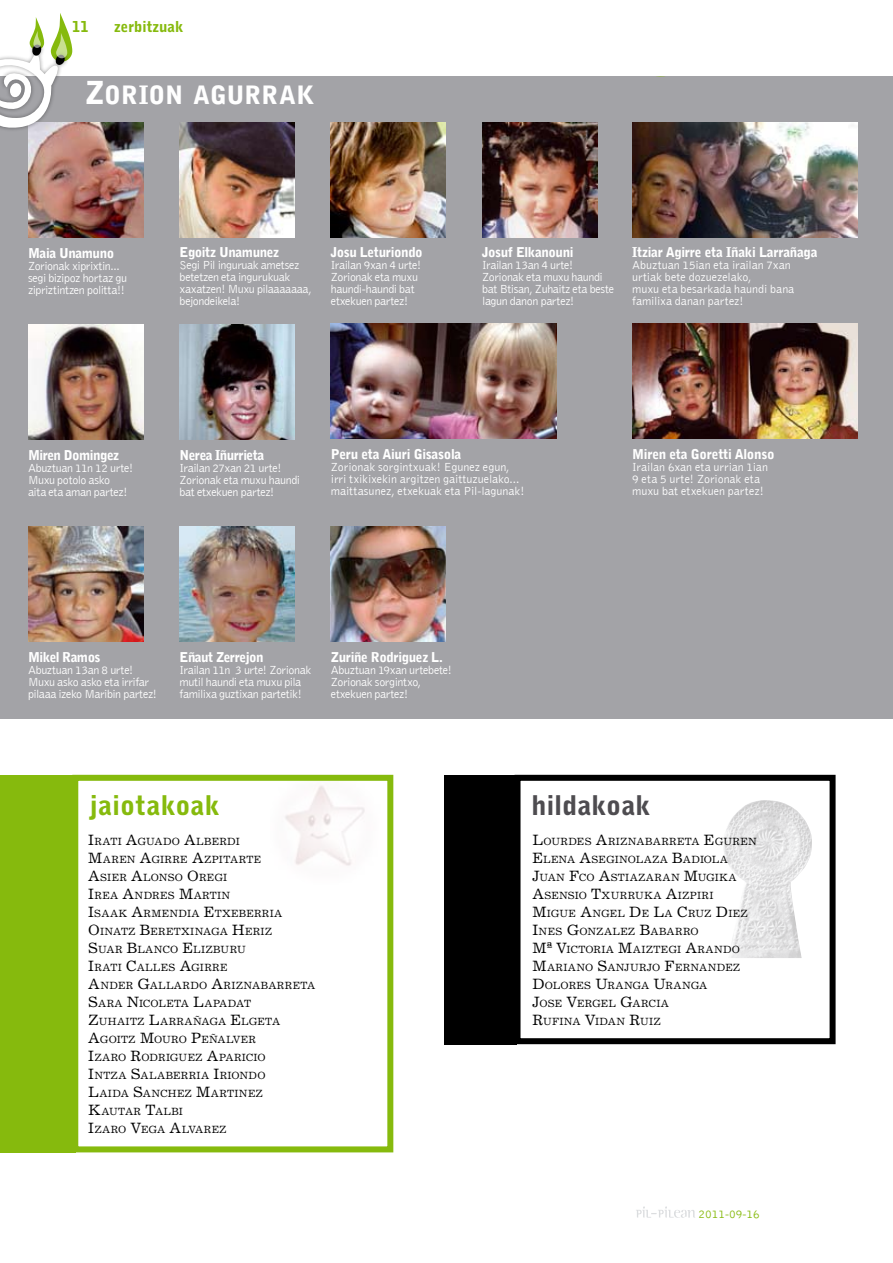
<style>
.page{position:relative;width:893px;height:1263px;background:#fff}
.page>*{position:absolute;margin:0;border:0;box-sizing:border-box;transform-origin:0 0}
.t1{font:900 27px "Bell Gothic Std";letter-spacing:.015em;color:#86ba0d}
.t2{font:900 27px "Bell Gothic Std";letter-spacing:.015em;color:#4e4c50}
.t3{font:900 25.2px "Bell Gothic Std";letter-spacing:.005em;color:#fff}
.t4{font:900 15px "Bell Gothic Std";color:#86ba0d}
.t5{font:900 13.5px "Bell Gothic";letter-spacing:-.03em;color:#fff}
.t6{font:300 12px/12px "Bell Gothic";letter-spacing:-.025em;color:#fff}
.t7{font:300 12px/12px "Bell Gothic";color:#fff}
.t8{font:300 12px/12px "Bell Gothic";letter-spacing:-.005em;color:#fff}
.t9{font:300 12px "Bell Gothic";color:#86ba0d}
.t10{font:10.5px/18px "Excelsior";letter-spacing:.015em;color:#000}
.s1{font-size:31.5px}
.s2{font-size:15px}
</style>
<div class="page">
<div style="left:0;top:77px;width:893px;height:642px;background:#a3a3a7"></div>
<img style="left:28px;top:122px;width:115px;height:115px">
<div style="left:0;top:41px;width:75px;height:98px;background:#000;opacity:.41"></div>
<svg style="left:0;top:13px;width:72px;height:119px"></svg>
<svg style="left:636px;top:1206px;width:59px;height:12px"></svg>
<img style="left:28px;top:324px;width:115px;height:115px">
<img style="left:28px;top:527px;width:115px;height:115px">
<img style="left:180px;top:122px;width:114px;height:115px">
<img style="left:180px;top:324px;width:114px;height:115px">
<img style="left:180px;top:527px;width:114px;height:115px">
<img style="left:331px;top:527px;width:115px;height:115px">
<img style="left:331px;top:122px;width:115px;height:115px">
<img style="left:482px;top:122px;width:115px;height:115px">
<img style="left:632px;top:122px;width:226px;height:115px">
<img style="left:331px;top:324px;width:225px;height:115px">
<img style="left:632px;top:324px;width:226px;height:115px">
<img style="left:285px;top:785px;width:80px;height:81px">
<div style="left:72px;top:775px;width:321px;height:377px;border:6px solid #86ba0d"></div>
<div style="left:0;top:775px;width:76px;height:377px;background:#86ba0d"></div>
<div style="left:514px;top:775px;width:322px;height:269px;border:6px solid #000"></div>
<img style="left:723px;top:800px;width:89px;height:158px">
<div style="left:444px;top:775px;width:73px;height:269px;background:#000"></div>
<p class="t4" style="left:72px;top:18px;width:18px">11</p>
<p class="t4" style="left:114px;top:18px;width:71px">zerbitzuak</p>
<h2 class="t3" style="left:85px;top:80px;width:231px"><span class="s1">Z</span>ORION AGURRAK</h2>
<p class="t5" style="left:28px;top:245px;width:88px">Maia Unamuno</p>
<p class="t6" style="left:28px;top:260px;width:101px">Zorionak xiprixtin... segi bizipoz hortaz gu zipriztintzen politta!!</p>
<p class="t5" style="left:180px;top:245px;width:101px">Egoitz Unamunez</p>
<p class="t6" style="left:180px;top:260px;width:134px">Segi Pil inguruak ametsez betetzen eta ingurukuak xaxatzen! Muxu pilaaaaaaa, bejondeikela!</p>
<p class="t5" style="left:331px;top:245px;width:93px">Josu Leturiondo</p>
<p class="t6" style="left:331px;top:260px;width:92px">Irailan 9xan 4 urte!<br>Zorionak eta muxu haundi-haundi bat etxekuen partez!</p>
<p class="t5" style="left:482px;top:245px;width:93px">Josuf Elkanouni</p>
<p class="t6" style="left:482px;top:260px;width:133px">Irailan 13an 4 urte!<br>Zorionak eta muxu haundi bat Btisan, Zuhaitz eta beste lagun danon partez!</p>
<p class="t5" style="left:632px;top:245px;width:187px">Itziar Agirre eta Iñaki Larrañaga</p>
<p class="t7" style="left:632px;top:260px;width:164px">Abuztuan 15ian eta irailan 7xan urtiak bete dozuezelako,<br>muxu eta besarkada haundi bana familixa danan partez!</p>
<p class="t5" style="left:28px;top:447px;width:93px">Miren Domingez</p>
<p class="t6" style="left:28px;top:462px;width:107px">Abuztuan 11n 12 urte!<br>Muxu potolo asko<br>aita eta aman partez!</p>
<p class="t5" style="left:180px;top:447px;width:86px">Nerea Iñurrieta</p>
<p class="t6" style="left:180px;top:462px;width:122px">Irailan 27xan 21 urte!<br>Zorionak eta muxu haundi bat etxekuen partez!</p>
<p class="t5" style="left:331px;top:446px;width:132px">Peru eta Aiuri Gisasola</p>
<p class="t8" style="left:331px;top:461px;width:195px">Zorionak sorgintxuak! Egunez egun, irri txikixekin argitzen gaittuzuelako... maittasunez, etxekuak eta Pil-lagunak!</p>
<p class="t5" style="left:632px;top:446px;width:144px">Miren eta Goretti Alonso</p>
<p class="t7" style="left:632px;top:461px;width:137px">Irailan 6xan eta urrian 1ian<br>9 eta 5 urte! Zorionak eta muxu bat etxekuen partez!</p>
<p class="t5" style="left:28px;top:649px;width:74px">Mikel Ramos</p>
<p class="t6" style="left:28px;top:664px;width:131px">Abuztuan 13an 8 urte!<br>Muxu asko asko eta irrifar pilaaa izeko Maribin partez!</p>
<p class="t5" style="left:180px;top:649px;width:86px">Eñaut Zerrejon</p>
<p class="t6" style="left:180px;top:664px;width:133px">Irailan 11n 3 urte! Zorionak mutil haundi eta muxu pila familixa guztixan partetik!</p>
<p class="t5" style="left:331px;top:649px;width:113px">Zuriñe Rodriguez L.</p>
<p class="t6" style="left:331px;top:664px;width:123px">Abuztuan 19xan urtebete!<br>Zorionak sorgintxo, etxekuen partez!</p>
<h1 class="t1" style="left:89px;top:790px;width:132px">jaiotakoak</h1>
<p class="t10" style="left:88px;top:832px;width:229px"><span class="s2">I</span>RATI <span class="s2">A</span>GUADO <span class="s2">A</span>LBERDI<br><span class="s2">M</span>AREN <span class="s2">A</span>GIRRE <span class="s2">A</span>ZPITARTE<br><span class="s2">A</span>SIER <span class="s2">A</span>LONSO <span class="s2">O</span>REGI<br><span class="s2">I</span>REA <span class="s2">A</span>NDRES <span class="s2">M</span>ARTIN<br><span class="s2">I</span>SAAK <span class="s2">A</span>RMENDIA <span class="s2">E</span>TXEBERRIA<br><span class="s2">O</span>INATZ <span class="s2">B</span>ERETXINAGA <span class="s2">H</span>ERIZ<br><span class="s2">S</span>UAR <span class="s2">B</span>LANCO <span class="s2">E</span>LIZBURU<br><span class="s2">I</span>RATI <span class="s2">C</span>ALLES <span class="s2">A</span>GIRRE<br><span class="s2">A</span>NDER <span class="s2">G</span>ALLARDO <span class="s2">A</span>RIZNABARRETA<br><span class="s2">S</span>ARA <span class="s2">N</span>ICOLETA <span class="s2">L</span>APADAT<br><span class="s2">Z</span>UHAITZ <span class="s2">L</span>ARRAÑAGA <span class="s2">E</span>LGETA<br><span class="s2">A</span>GOITZ <span class="s2">M</span>OURO <span class="s2">P</span>EÑALVER<br><span class="s2">I</span>ZARO <span class="s2">R</span>ODRIGUEZ <span class="s2">A</span>PARICIO<br><span class="s2">I</span>NTZA <span class="s2">S</span>ALABERRIA <span class="s2">I</span>RIONDO<br><span class="s2">L</span>AIDA <span class="s2">S</span>ANCHEZ <span class="s2">M</span>ARTINEZ<br><span class="s2">K</span>AUTAR <span class="s2">T</span>ALBI<br><span class="s2">I</span>ZARO <span class="s2">V</span>EGA <span class="s2">A</span>LVAREZ</p>
<h1 class="t2" style="left:531px;top:790px;width:121px">hildakoak</h1>
<p class="t10" style="left:532px;top:832px;width:226px"><span class="s2">L</span>OURDES <span class="s2">A</span>RIZNABARRETA <span class="s2">E</span>GUREN<br><span class="s2">E</span>LENA <span class="s2">A</span>SEGINOLAZA <span class="s2">B</span>ADIOLA<br><span class="s2">J</span>UAN <span class="s2">F</span>CO <span class="s2">A</span>STIAZARAN <span class="s2">M</span>UGIKA<br><span class="s2">A</span>SENSIO <span class="s2">T</span>XURRUKA <span class="s2">A</span>IZPIRI<br><span class="s2">M</span>IGUE <span class="s2">A</span>NGEL <span class="s2">D</span>E <span class="s2">L</span>A <span class="s2">C</span>RUZ <span class="s2">D</span>IEZ<br><span class="s2">I</span>NES <span class="s2">G</span>ONZALEZ <span class="s2">B</span>ABARRO<br><span class="s2">Mª V</span>ICTORIA <span class="s2">M</span>AIZTEGI <span class="s2">A</span>RANDO<br><span class="s2">M</span>ARIANO <span class="s2">S</span>ANJURJO <span class="s2">F</span>ERNANDEZ<br><span class="s2">D</span>OLORES <span class="s2">U</span>RANGA <span class="s2">U</span>RANGA<br><span class="s2">J</span>OSE <span class="s2">V</span>ERGEL <span class="s2">G</span>ARCIA<br><span class="s2">R</span>UFINA <span class="s2">V</span>IDAN <span class="s2">R</span>UIZ</p>
<p class="t9" style="left:698px;top:1207px;width:63px">2011-09-16</p>
</div>
